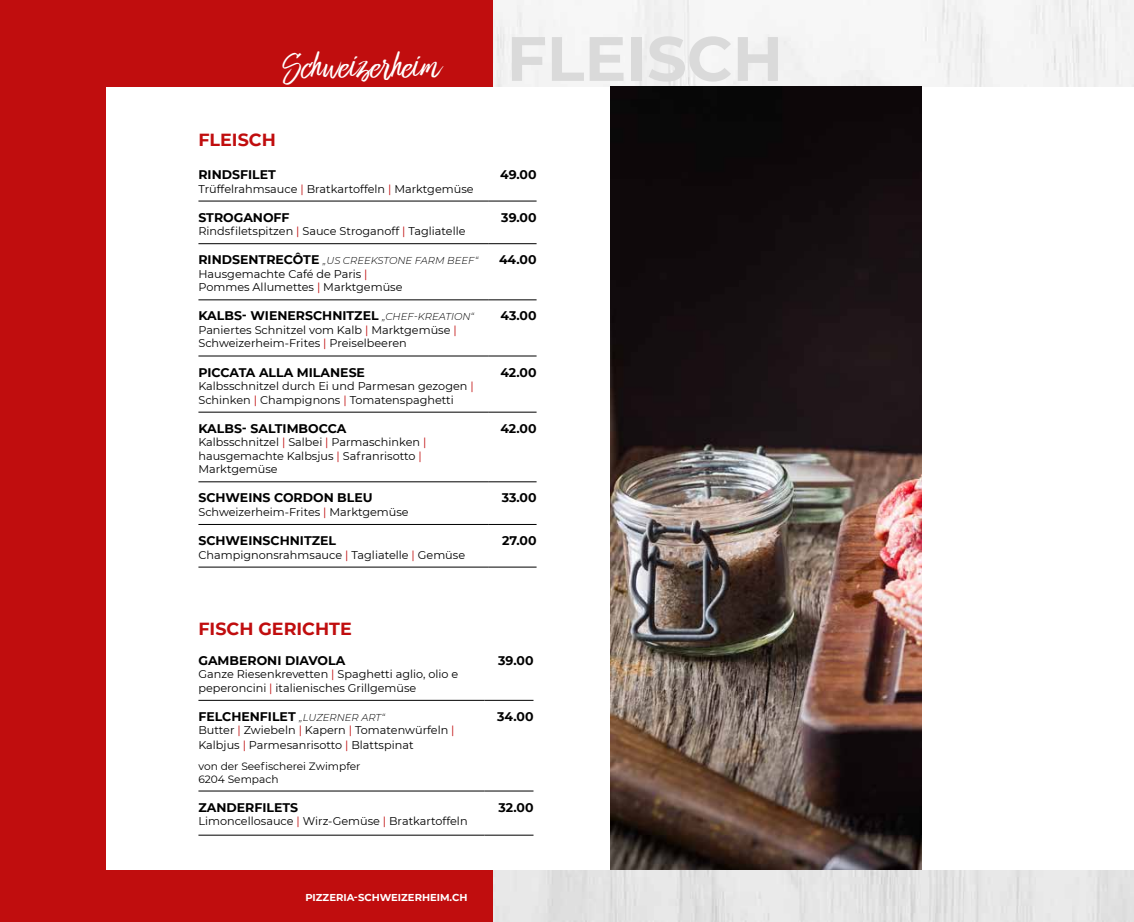
<style>
.page{position:relative;width:1134px;height:922px;background:#fff}
.page>*{position:absolute;margin:0;border:0;box-sizing:border-box;transform-origin:0 0}
.t1{font:700 62.5px "Montserrat";color:#dadada}
.t2{font:36.88px "Bringshoot";color:#fff}
.t3{font:700 17.5px "Montserrat";color:#c00d0e}
.t4{font:700 12.5px "Montserrat";color:#000}
.t5{font:11.25px/13.5px "Montserrat";color:#000}
.t6{font:10.62px/12.8px "Montserrat";color:#000}
.t7{font:italic 300 10px "Montserrat";color:#000}
.t8{font:700 10px "Montserrat";color:#fff}
.s1{color:#c00d0e}
.s2{font-weight:700;font-style:normal;font-size:12.5px}
.s3{font-weight:300;font-style:italic;font-size:10px}
</style>
<div class="page">
<img style="left:493px;top:0;width:641px;height:921px">
<div style="left:0;top:0;width:493px;height:921px;background:#c00d0e"></div>
<div style="left:106px;top:87px;width:1028px;height:782px;background:#fff"></div>
<hr style="left:198px;top:201px;width:290px;height:1px;background:#000">
<hr style="left:488px;top:201px;width:49px;height:1px;background:#000">
<hr style="left:198px;top:243px;width:290px;height:1px;background:#000">
<hr style="left:488px;top:243px;width:49px;height:1px;background:#000">
<hr style="left:198px;top:299px;width:290px;height:1px;background:#000">
<hr style="left:488px;top:299px;width:49px;height:1px;background:#000">
<hr style="left:198px;top:355px;width:290px;height:1px;background:#000">
<hr style="left:488px;top:355px;width:49px;height:1px;background:#000">
<hr style="left:198px;top:412px;width:290px;height:1px;background:#000">
<hr style="left:488px;top:412px;width:49px;height:1px;background:#000">
<hr style="left:198px;top:481px;width:290px;height:1px;background:#000">
<hr style="left:488px;top:481px;width:49px;height:1px;background:#000">
<hr style="left:198px;top:524px;width:290px;height:1px;background:#000">
<hr style="left:488px;top:524px;width:49px;height:1px;background:#000">
<hr style="left:198px;top:566px;width:290px;height:1px;background:#000">
<hr style="left:488px;top:566px;width:49px;height:1px;background:#000">
<hr style="left:198px;top:699px;width:287px;height:1px;background:#000">
<hr style="left:485px;top:699px;width:48px;height:1px;background:#000">
<hr style="left:198px;top:790px;width:287px;height:1px;background:#000">
<hr style="left:485px;top:790px;width:48px;height:1px;background:#000">
<hr style="left:198px;top:834px;width:287px;height:1px;background:#000">
<hr style="left:485px;top:834px;width:48px;height:1px;background:#000">
<img style="left:610px;top:87px;width:311px;height:782px">
<h2 class="t2" style="left:283px;top:45px;width:160px">Schweizerheim</h2>
<h1 class="t1" style="left:507px;top:14px;width:278px">FLEISCH</h1>
<h3 class="t3" style="left:198px;top:127px;width:79px">FLEISCH</h3>
<p class="t4" style="left:198px;top:165px;width:79px">RINDSFILET</p>
<p class="t5" style="left:198px;top:181px;width:277px">Trüffelrahmsauce <span class="s1">|</span> Bratkartoffeln <span class="s1">|</span> Marktgemüse</p>
<p class="t4" style="left:500px;top:165px;width:38px">49.00</p>
<p class="t4" style="left:198px;top:208px;width:93px">STROGANOFF</p>
<p class="t5" style="left:198px;top:224px;width:269px">Rindsfiletspitzen <span class="s1">|</span> Sauce Stroganoff <span class="s1">|</span> Tagliatelle</p>
<p class="t4" style="left:501px;top:208px;width:37px">39.00</p>
<p class="t7" style="left:198px;top:254px;width:281px"><span class="s2">RINDSENTRECÔTE</span> „US CREEKSTONE FARM BEEF“</p>
<p class="t5" style="left:198px;top:266px;width:206px">Hausgemachte Café de Paris <span class="s1">|<br></span>Pommes Allumettes <span class="s1">|</span> Marktgemüse</p>
<p class="t4" style="left:499px;top:251px;width:39px">44.00</p>
<p class="t4" style="left:198px;top:307px;width:277px">KALBS- WIENERSCHNITZEL <span class="s3">„CHEF-KREATION“</span></p>
<p class="t5" style="left:198px;top:323px;width:260px">Paniertes Schnitzel vom Kalb <span class="s1">|</span> Marktgemüse <span class="s1">|<br></span>Schweizerheim-Frites <span class="s1">|</span> Preiselbeeren</p>
<p class="t4" style="left:501px;top:307px;width:38px">43.00</p>
<p class="t4" style="left:198px;top:363px;width:168px">PICCATA ALLA MILANESE</p>
<p class="t5" style="left:198px;top:379px;width:277px">Kalbsschnitzel durch Ei und Parmesan gezogen <span class="s1">|<br></span>Schinken <span class="s1">|</span> Champignons <span class="s1">|</span> Tomatenspaghetti</p>
<p class="t4" style="left:500px;top:363px;width:38px">42.00</p>
<p class="t4" style="left:198px;top:419px;width:149px">KALBS- SALTIMBOCCA</p>
<p class="t5" style="left:198px;top:435px;width:229px">Kalbsschnitzel <span class="s1">|</span> Salbei <span class="s1">|</span> Parmaschinken <span class="s1">| </span>hausgemachte Kalbsjus <span class="s1">|</span> Safranrisotto <span class="s1">|<br></span>Marktgemüse</p>
<p class="t4" style="left:500px;top:419px;width:38px">42.00</p>
<p class="t4" style="left:198px;top:489px;width:176px">SCHWEINS CORDON BLEU</p>
<p class="t5" style="left:198px;top:504px;width:212px">Schweizerheim-Frites <span class="s1">|</span> Marktgemüse</p>
<p class="t4" style="left:502px;top:489px;width:36px">33.00</p>
<p class="t4" style="left:198px;top:531px;width:139px">SCHWEINSCHNITZEL</p>
<p class="t5" style="left:198px;top:547px;width:268px">Champignonsrahmsauce <span class="s1">|</span> Tagliatelle <span class="s1">|</span> Gemüse</p>
<p class="t4" style="left:502px;top:531px;width:36px">27.00</p>
<h3 class="t3" style="left:198px;top:616px;width:155px">FISCH GERICHTE</h3>
<p class="t4" style="left:198px;top:651px;width:148px">GAMBERONI DIAVOLA</p>
<p class="t5" style="left:198px;top:667px;width:261px">Ganze Riesenkrevetten <span class="s1">|</span> Spaghetti aglio, olio e peperoncini <span class="s1">|</span> italienisches Grillgemüse</p>
<p class="t7" style="left:198px;top:710px;width:188px"><span class="s2">FELCHENFILET</span> „LUZERNER ART“</p>
<p class="t5" style="left:198px;top:722px;width:258px;line-height:15px">Butter <span class="s1">|</span> Zwiebeln <span class="s1">|</span> Kapern <span class="s1">|</span> Tomatenwürfeln <span class="s1">|<br></span>Kalbjus <span class="s1">|</span> Parmesanrisotto <span class="s1">|</span> Blattspinat</p>
<p class="t6" style="left:198px;top:759px;width:164px">von der Seefischerei Zwimpfer<br>6204 Sempach</p>
<p class="t4" style="left:198px;top:798px;width:101px">ZANDERFILETS</p>
<p class="t5" style="left:198px;top:813px;width:271px">Limoncellosauce <span class="s1">|</span> Wirz-Gemüse <span class="s1">|</span> Bratkartoffeln</p>
<p class="t4" style="left:498px;top:651px;width:37px">39.00</p>
<p class="t4" style="left:497px;top:707px;width:38px">34.00</p>
<p class="t4" style="left:499px;top:798px;width:36px">32.00</p>
<p class="t8" style="left:305px;top:889px;width:164px">PIZZERIA-SCHWEIZERHEIM.CH</p>
</div>
